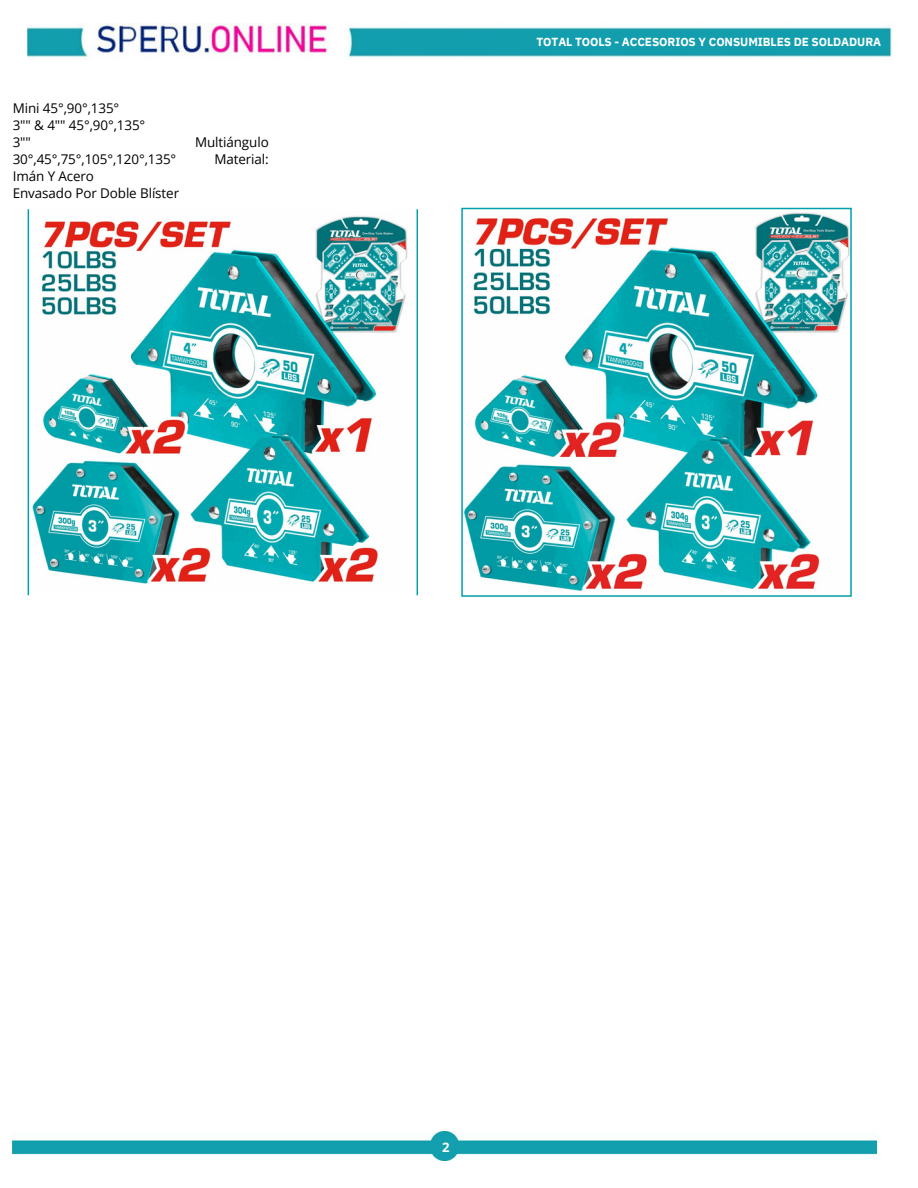
<style>
.page{position:relative;width:918px;height:1188px;background:#fff}
.page>*{position:absolute;margin:0;border:0;box-sizing:border-box;transform-origin:0 0}
.t1{font:13.35px/16.8px "Open Sans";letter-spacing:-.005em;color:#000}
.t2{font:700 13.05px "Open Sans";color:#fff}
.t3{font:700 11.7px "IBM Plex Sans";letter-spacing:-.005em;color:#fff}
</style>
<div class="page">
<svg style="left:28px;top:209px;width:390px;height:386px"></svg>
<img style="left:31px;top:211px;width:384px;height:382px">
<svg style="left:461px;top:208px;width:391px;height:389px"></svg>
<img style="left:464px;top:211px;width:385px;height:382px">
<img style="left:13px;top:1131px;width:864px;height:29px">
<img style="left:27px;top:24px;width:865px;height:36px">
<img style="left:459px;top:24px;width:202px;height:36px">
<img style="left:661px;top:24px;width:88px;height:36px">
<img style="left:749px;top:24px;width:102px;height:36px">
<p class="t1" style="left:13px;top:100px;width:134px">Mini 45°,90°,135°<br>3"" &amp; 4"" 45°,90°,135°<br>3""</p>
<p class="t1" style="left:195px;top:134px;width:75px">Multiángulo</p>
<p class="t1" style="left:13px;top:150px;width:165px">30°,45°,75°,105°,120°,135°</p>
<p class="t1" style="left:214px;top:150px;width:56px">Material:</p>
<p class="t1" style="left:13px;top:167px;width:168px">Imán Y Acero<br>Envasado Por Doble Blíster</p>
<p class="t3" style="left:608px;top:32px;width:251px">TOTAL TOOLS - HERRAMIENTAS ELECTRICAS</p>
<p class="t3" style="left:537px;top:33px;width:346px">TOTAL TOOLS - ACCESORIOS Y CONSUMIBLES D SOLD DURA</p>
<p class="t2" style="left:442px;top:1138px;width:9px">2</p>
</div>
